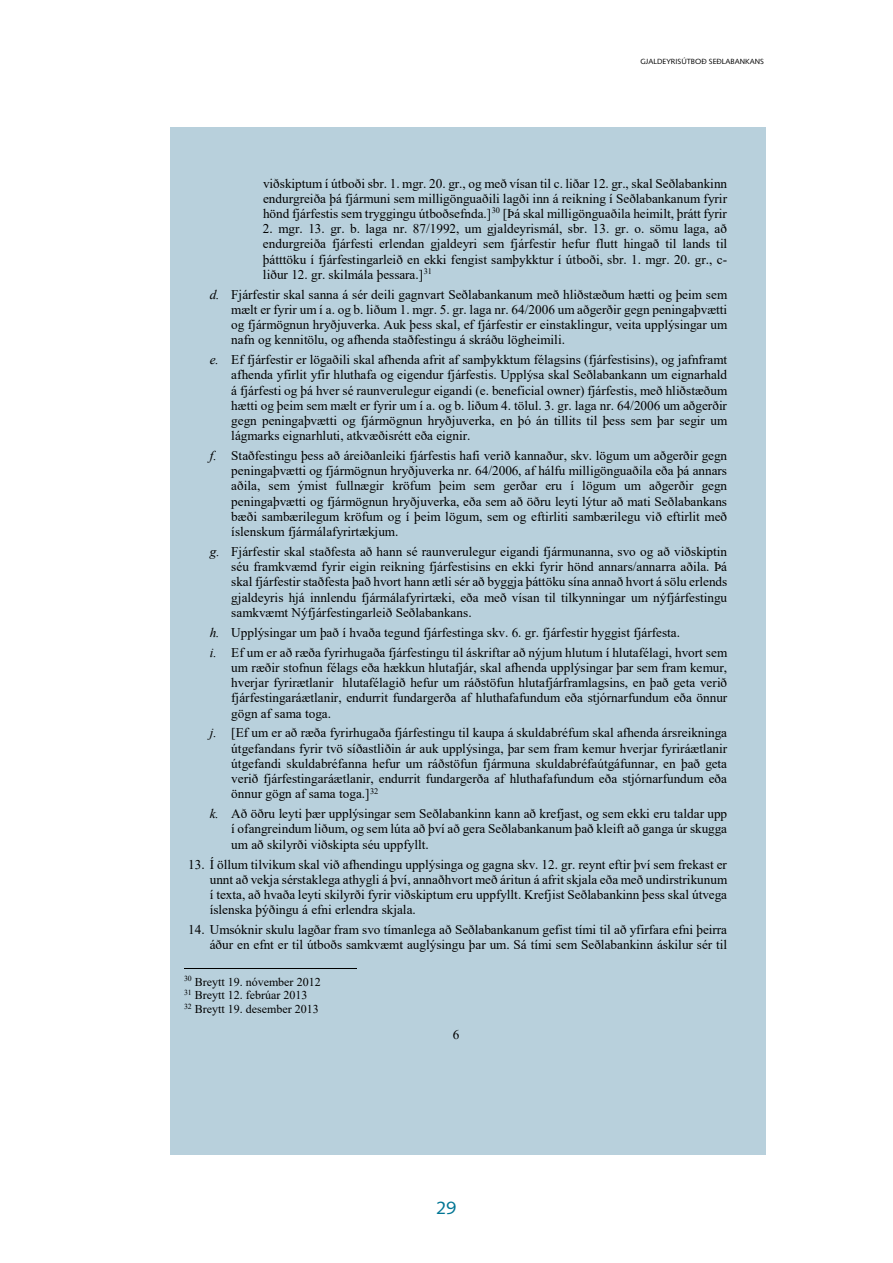
<style>
.page{position:relative;width:893px;height:1263px;background:#fff}
.page>*{position:absolute;margin:0;border:0;box-sizing:border-box;transform-origin:0 0}
.t1{font:18px "Syntax LT Std";color:#007594}
.t2{font:13.2px/15.1px "Times New Roman";color:#000;text-align:justify}
.t3{font:12px/13.8px "Times New Roman";letter-spacing:.005em;color:#000}
.t4{font:7.5px "Syntax LT Std";color:#000}
.s1{font-style:italic}
</style>
<div class="page">
<div style="left:170px;top:128px;width:595px;height:1027px;background:#b8d0dc"></div>
<hr style="left:184px;top:968px;width:173px;height:1px;background:#000">
<p class="t4" style="left:641px;top:57px;width:125px">GJALDEYRISÚTBOÐ SEÐLABANKANS</p>
<p class="t2" style="left:263px;top:175px;width:466px">viðskiptum í útboði sbr. 1. mgr. 20. gr., og með vísan til c. liðar 12. gr., skal Seðlabankinn endurgreiða þá fjármuni sem milligönguaðili lagði inn á reikning í Seðlabankanum fyrir hönd fjárfestis sem tryggingu útboðsefnda.]<sup>30</sup> [Þá skal milligönguaðila heimilt, þrátt fyrir</p>
<p class="t2" style="left:263px;top:221px;width:466px">2. mgr. 13. gr. b. laga nr. 87/1992, um gjaldeyrismál, sbr. 13. gr. o. sömu laga, að endurgreiða fjárfesti erlendan gjaldeyri sem fjárfestir hefur flutt hingað til lands til þátttöku í fjárfestingarleið en ekki fengist samþykktur í útboði, sbr. 1. mgr. 20. gr., c&shy;liður 12. gr. skilmála þessara.]<sup>31</sup></p>
<p class="t2" style="left:231px;top:286px;width:498px;text-indent:-22px"><span class="s1">d.</span> Fjárfestir skal sanna á sér deili gagnvart Seðlabankanum með hliðstæðum hætti og þeim sem mælt er fyrir um í a. og b. liðum 1. mgr. 5. gr. laga nr. 64/2006 um aðgerðir gegn peningaþvætti og fjármögnun hryðjuverka. Auk þess skal, ef fjárfestir er einstaklingur, veita upplýsingar um nafn og kennitölu, og afhenda staðfestingu á skráðu lögheimili.</p>
<p class="t2" style="left:231px;top:352px;width:498px;text-indent:-22px"><span class="s1">e.</span> Ef fjárfestir er lögaðili skal afhenda afrit af samþykktum félagsins (fjárfestisins), og jafnframt afhenda yfirlit yfir hluthafa og eigendur fjárfestis. Upplýsa skal Seðlabankann um eignarhald á fjárfesti og þá hver sé raunverulegur eigandi (e. beneficial owner) fjárfestis, með hliðstæðum hætti og þeim sem mælt er fyrir um í a. og b. liðum 4. tölul. 3. gr. laga nr. 64/2006 um aðgerðir gegn peningaþvætti og fjármögnun hryðjuverka, en þó án tillits til þess sem þar segir um lágmarks eignarhluti, atkvæðisrétt eða eignir.</p>
<p class="t2" style="left:231px;top:448px;width:497px;text-indent:-22px"><span class="s1">f.</span> Staðfestingu þess að áreiðanleiki fjárfestis hafi verið kannaður, skv. lögum um aðgerðir gegn peningaþvætti og fjármögnun hryðjuverka nr. 64/2006, af hálfu milligönguaðila eða þá annars aðila, sem ýmist fullnægir kröfum þeim sem gerðar eru í lögum um aðgerðir gegn peningaþvætti og fjármögnun hryðjuverka, eða sem að öðru leyti lýtur að mati Seðlabankans bæði sambærilegum kröfum og í þeim lögum, sem og eftirliti sambærilegu við eftirlit með íslenskum fjármálafyrirtækjum.</p>
<p class="t2" style="left:231px;top:543px;width:497px;text-indent:-22px"><span class="s1">g.</span> Fjárfestir skal staðfesta að hann sé raunverulegur eigandi fjármunanna, svo og að viðskiptin séu framkvæmd fyrir eigin reikning fjárfestisins en ekki fyrir hönd annars/annarra aðila. Þá skal fjárfestir staðfesta það hvort hann ætli sér að byggja þáttöku sína annað hvort á sölu erlends gjaldeyris hjá innlendu fjármálafyrirtæki, eða með vísan til tilkynningar um nýfjárfestingu samkvæmt Nýfjárfestingarleið Seðlabankans.</p>
<p class="t2" style="left:210px;top:622px;width:519px;line-height:19.8px"><span class="s1">h.</span> Upplýsingar um það í hvaða tegund fjárfestinga skv. 6. gr. fjárfestir hyggist fjárfesta.<br><span class="s1">i.</span> Ef um er að ræða fyrirhugaða fjárfestingu til áskriftar að nýjum hlutum í hlutafélagi, hvort sem</p>
<p class="t2" style="left:231px;top:659px;width:497px">um ræðir stofnun félags eða hækkun hlutafjár, skal afhenda upplýsingar þar sem fram kemur, hverjar fyrirætlanir hlutafélagið hefur um ráðstöfun hlutafjárframlagsins, en það geta verið fjárfestingaráætlanir, endurrit fundargerða af hluthafafundum eða stjórnarfundum eða önnur gögn af sama toga.</p>
<p class="t2" style="left:231px;top:725px;width:497px;text-indent:-22px"><span class="s1">j.</span> [Ef um er að ræða fyrirhugaða fjárfestingu til kaupa á skuldabréfum skal afhenda ársreikninga útgefandans fyrir tvö síðastliðin ár auk upplýsinga, þar sem fram kemur hverjar fyriráætlanir útgefandi skuldabréfanna hefur um ráðstöfun fjármuna skuldabréfaútgáfunnar, en það geta verið fjárfestingaráætlanir, endurrit fundargerða af hluthafafundum eða stjórnarfundum eða önnur gögn af sama toga.]<sup>32</sup></p>
<p class="t2" style="left:231px;top:806px;width:497px;text-indent:-22px"><span class="s1">k.</span> Að öðru leyti þær upplýsingar sem Seðlabankinn kann að krefjast, og sem ekki eru taldar upp í ofangreindum liðum, og sem lúta að því að gera Seðlabankanum það kleift að ganga úr skugga um að skilyrði viðskipta séu uppfyllt.</p>
<p class="t2" style="left:210px;top:856px;width:519px;text-indent:-22px">13. Í öllum tilvikum skal við afhendingu upplýsinga og gagna skv. 12. gr. reynt eftir því sem frekast er unnt að vekja sérstaklega athygli á því, annaðhvort með áritun á afrit skjala eða með undirstrikunum í texta, að hvaða leyti skilyrði fyrir viðskiptum eru uppfyllt. Krefjist Seðlabankinn þess skal útvega íslenska þýðingu á efni erlendra skjala.</p>
<p class="t2" style="left:188px;top:922px;width:540px;text-align:right">14. Umsóknir skulu lagðar fram svo tímanlega að Seðlabankanum gefist tími til að yfirfara efni þeirra áður en efnt er til útboðs samkvæmt auglýsingu þar um. Sá tími sem Seðlabankinn áskilur sér til</p>
<p class="t3" style="left:184px;top:974px;width:138px"><sup>30</sup> Breytt 19. nóvember 2012<br><sup>31</sup> Breytt 12. febrúar 2013<br><sup>32</sup> Breytt 19. desember 2013</p>
<p class="t2" style="left:453px;top:1027px;width:8px">6</p>
<h1 class="t1" style="left:436px;top:1197px;width:22px">29</h1>
</div>
